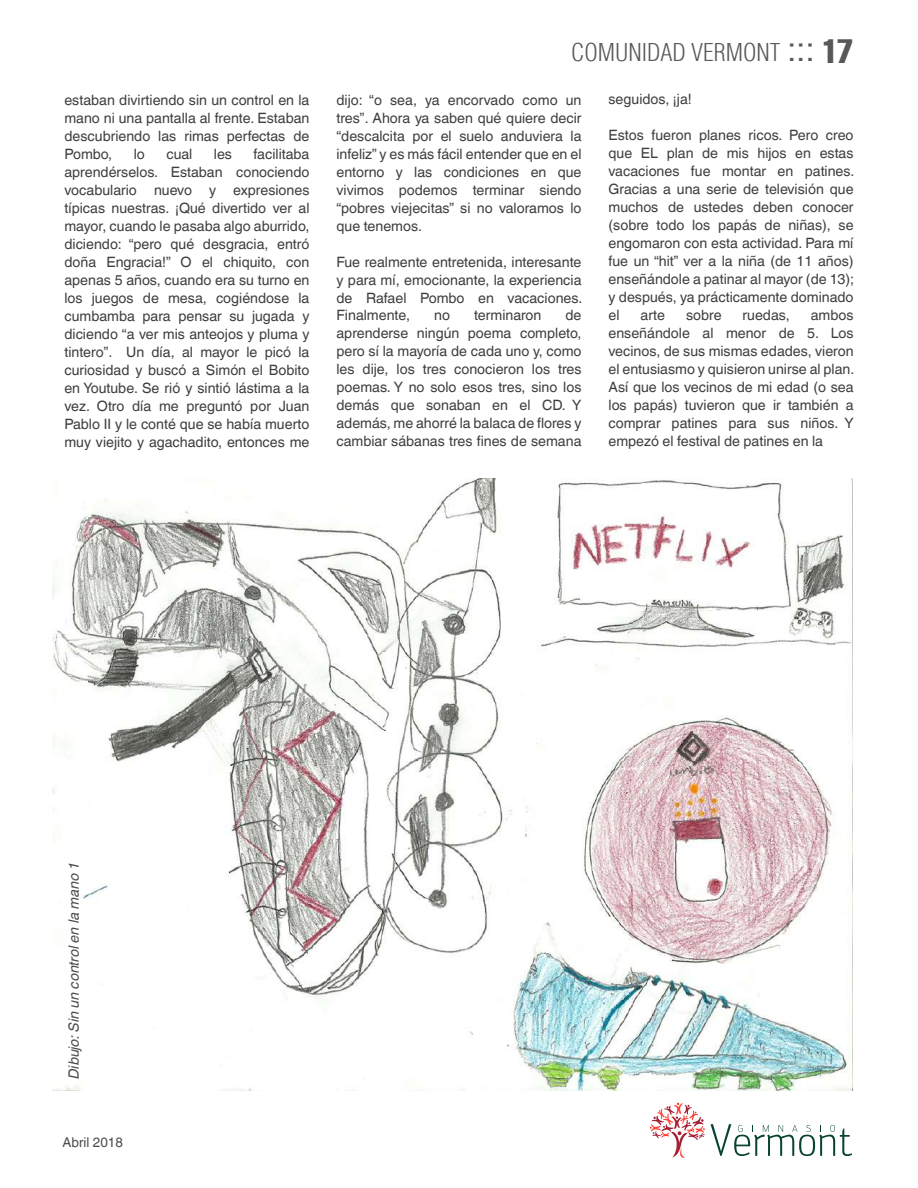
<style>
.page{position:relative;width:918px;height:1188px;background:#fff}
.page>*{position:absolute;margin:0;border:0;box-sizing:border-box;transform-origin:0 0}
.t1{font:300 condensed 24px "Helvetica";color:#57585a}
.t2{font:14.25px/18px "Helvetica World";color:#3e3e3f;text-align:justify}
.t3{font:italic 14.25px "Helvetica World";color:#4b4c4d}
.t4{font:13.5px "Helvetica World";color:#4b4c4d}
.s1{font-weight:400;font-stretch:normal;font-size:33px}
.s2{font-weight:400;font-stretch:extra-condensed;font-size:33px}
</style>
<div class="page">
<img style="left:52px;top:479px;width:800px;height:611px">
<svg style="left:711px;top:1124px;width:141px;height:32px"></svg>
<svg style="left:650px;top:1103px;width:55px;height:55px"></svg>
<p class="t2" style="left:64px;top:91px;width:247px">estaban divirtiendo sin un control en la mano ni una pantalla al frente. Estaban descubriendo las rimas perfectas de Pombo,</p>
<p class="t2" style="left:64px;top:145px;width:247px;text-indent:189px">facilitaba aprendérselos. Estaban conociendo vocabulario nuevo y expresiones típicas nuestras. ¡Qué divertido ver al mayor, cuando le pasaba algo aburrido, diciendo: “pero qué desgracia, entró doña Engracia!” O el chiquito, con apenas 5 años, cuando era su turno en los juegos de mesa, cogiéndose la cumbamba para pensar su jugada y diciendo “a ver mis anteojos y pluma y tintero”. Un día, al mayor le picó la curiosidad y buscó a Simón el Bobito en Youtube. Se rió y sintió lástima a la vez. Otro día me preguntó por Juan Pablo II y le conté que se había muerto muy viejito y agachadito, entonces me</p>
<p class="t2" style="left:134px;top:145px;width:13px">lo</p>
<p class="t2" style="left:166px;top:145px;width:28px">cual</p>
<p class="t2" style="left:214px;top:145px;width:20px">les</p>
<h1 class="t1" style="left:571px;top:37px;width:283px">COMUNIDAD VERMONT <span class="s1">:::</span> <span class="s2">17</span></h1>
<p class="t2" style="left:336px;top:91px;width:247px">dijo: “o sea, ya encorvado como un tres”. Ahora ya saben qué quiere decir “descalcita por el suelo anduviera la infeliz” y es más fácil entender que en el entorno y las condiciones en que vivimos podemos terminar siendo “pobres viejecitas” si no valoramos lo que tenemos.</p>
<p class="t2" style="left:336px;top:253px;width:247px">Fue realmente entretenida, interesante y para mí, emocionante, la experiencia de Rafael Pombo en vacaciones.<br>Finalmente,</p>
<p class="t2" style="left:336px;top:307px;width:247px;text-indent:229px">de aprenderse ningún poema completo, pero sí la mayoría de cada uno y, como les dije, los tres conocieron los tres poemas. Y no solo esos tres, sino los demás que sonaban en el CD. Y además, me ahorré la balaca de flores y cambiar sábanas tres fines de semana</p>
<p class="t2" style="left:434px;top:307px;width:17px">no</p>
<p class="t2" style="left:474px;top:307px;width:69px">terminaron</p>
<p class="t2" style="left:609px;top:91px;width:85px">seguidos, ¡ja!</p>
<p class="t2" style="left:609px;top:127px;width:247px">Estos fueron planes ricos. Pero creo que EL plan de mis hijos en estas vacaciones fue montar en patines.<br>Gracias a una serie de televisión que muchos de ustedes deben conocer (sobre todo los papás de niñas), se engomaron con esta actividad. Para mí fue un “hit” ver a la niña (de 11 años) enseñándole a patinar al mayor (de 13); y después, ya prácticamente dominado el</p>
<p class="t2" style="left:609px;top:307px;width:247px;text-indent:202px">ambos enseñándole al menor de 5. Los vecinos, de sus mismas edades, vieron el entusiasmo y quisieron unirse al plan.<br>Así que los vecinos de mi edad (o sea los papás) tuvieron que ir también a comprar patines para sus niños. Y empezó el festival de patines en la</p>
<p class="t2" style="left:641px;top:307px;width:26px">arte</p>
<p class="t2" style="left:686px;top:307px;width:37px">sobre</p>
<p class="t2" style="left:743px;top:307px;width:49px">ruedas,</p>
<p class="t3" style="left:65px;top:1079px;width:218px;rotate:-90deg">Dibujo: Sin un control en la mano 1</p>
<p class="t4" style="left:63px;top:1135px;width:62px">Abril 2018</p>
</div>
